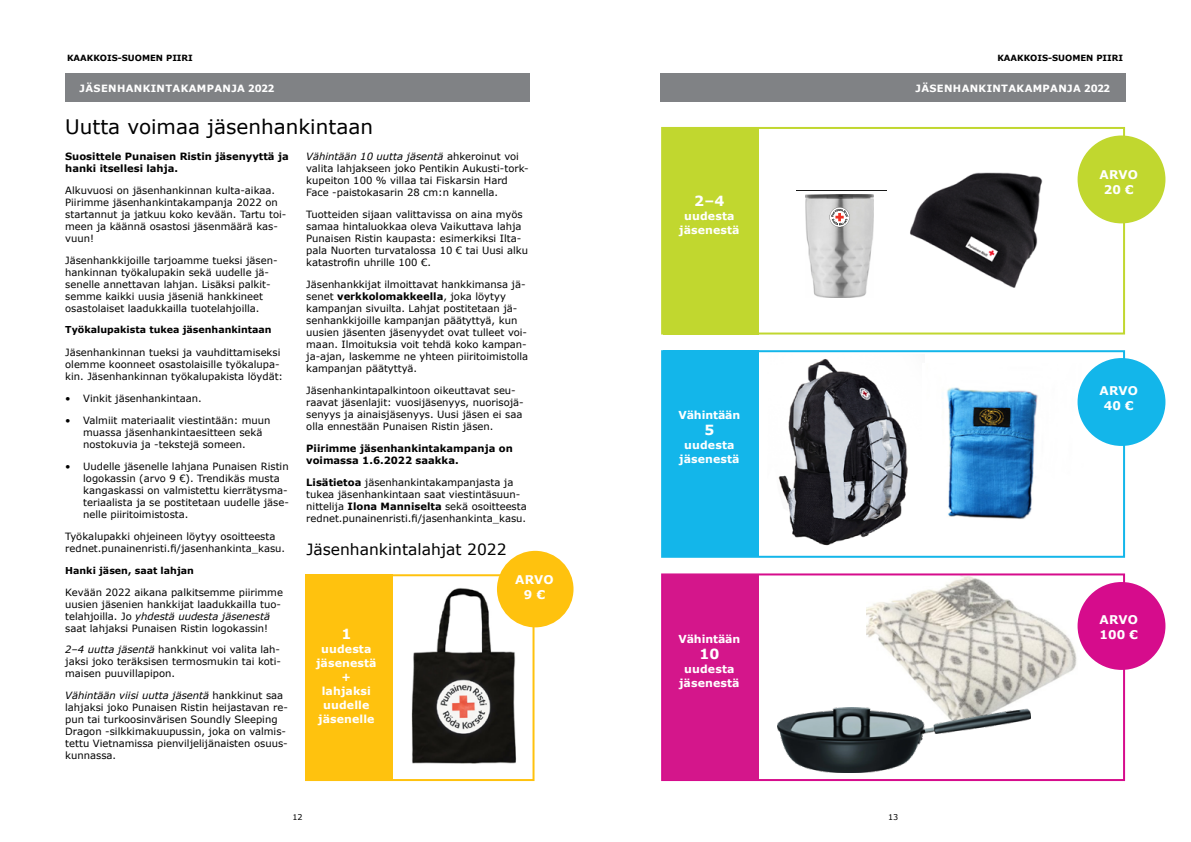
<style>
.page{position:relative;width:1191px;height:842px;background:#fff}
.page>*{position:absolute;margin:0;border:0;box-sizing:border-box;transform-origin:0 0}
.t1{font:20px "Verdana";color:#000}
.t2{font:15.5px "Verdana";color:#000}
.t3{font:700 14px "Verdana";color:#fff}
.t4{font:700 12px/15px "Verdana";letter-spacing:.01em;color:#fff;text-align:center}
.t5{font:700 11px/14px "Verdana";letter-spacing:.01em;color:#fff;text-align:center}
.t6{font:700 11px "Verdana";letter-spacing:-.01em;color:#fff}
.t7{font:10px/12px "Verdana";color:#000}
.t8{font:700 10px/12px "Verdana";color:#000}
.t9{font:700 10px "Verdana";letter-spacing:.035em;color:#fff}
.t10{font:700 9.5px "Verdana";color:#000}
.t11{font:700 8.5px "Verdana";color:#000}
.t12{font:8px "Verdana";color:#000}
.s1{font-style:italic}
.s2{font-weight:700}
</style>
<div class="page">
<div style="left:65px;top:74px;width:465px;height:28px;background:#808285"></div>
<img style="left:411px;top:581px;width:120px;height:183px">
<div style="left:660px;top:74px;width:465px;height:28px;background:#808285"></div>
<img style="left:758px;top:355px;width:150px;height:195px">
<img style="left:910px;top:172px;width:133px;height:116px">
<img style="left:805px;top:195px;width:69px;height:102px">
<svg style="left:829px;top:207px;width:20px;height:20px"></svg>
<img style="left:947px;top:387px;width:91px;height:132px">
<img style="left:866px;top:576px;width:211px;height:143px">
<img style="left:777px;top:707px;width:253px;height:66px">
<div style="left:661px;top:350px;width:464px;height:208px;border:2px solid #13b6ea"></div>
<div style="left:1077px;top:358px;width:88px;height:88px;background:#13b6ea;border-radius:50%"></div>
<div style="left:661px;top:573px;width:464px;height:208px;border:2px solid #d60c8c"></div>
<div style="left:1077px;top:582px;width:88px;height:88px;background:#d60c8c;border-radius:50%"></div>
<div style="left:661px;top:127px;width:464px;height:207px;border:2px solid #c1d72f"></div>
<div style="left:1077px;top:135px;width:88px;height:88px;background:#c1d72f;border-radius:50%"></div>
<div style="left:305px;top:574px;width:229px;height:207px;border:2px solid #ffc20e"></div>
<div style="left:497px;top:551px;width:76px;height:76px;background:#ffc20e;border-radius:50%"></div>
<div style="left:663px;top:128px;width:95px;height:206px;background:#c1d72f"></div>
<div style="left:663px;top:350px;width:95px;height:207px;background:#13b6ea"></div>
<div style="left:663px;top:574px;width:95px;height:206px;background:#d4168b"></div>
<div style="left:305px;top:574px;width:88px;height:207px;background:#ffc20e"></div>
<p class="t11" style="left:67px;top:52px;width:127px">KAAKKOIS-SUOMEN PIIRI</p>
<p class="t9" style="left:80px;top:81px;width:196px">JÄSENHANKINTAKAMPANJA 2022</p>
<h1 class="t1" style="left:65px;top:113px;width:309px">Uutta voimaa jäsenhankintaan</h1>
<p class="t8" style="left:65px;top:150px;width:225px">Suosittele Punaisen Ristin jäsenyyttä ja hanki itsellesi lahja.</p>
<p class="t7" style="left:65px;top:184px;width:223px">Alkuvuosi on jäsenhankinnan kulta-aikaa.<br>Piirimme jäsenhankintakampanja 2022 on startannut ja jatkuu koko kevään. Tartu toi&shy;meen ja käännä osastosi jäsenmäärä kas&shy;vuun!</p>
<p class="t7" style="left:65px;top:254px;width:214px">Jäsenhankkijoille tarjoamme tueksi jäsen&shy;hankinnan työkalupakin sekä uudelle jä&shy;senelle annettavan lahjan. Lisäksi palkit&shy;semme kaikki uusia jäseniä hankkineet osastolaiset laadukkailla tuotelahjoilla.</p>
<p class="t10" style="left:65px;top:323px;width:208px">Työkalupakista tukea jäsenhankintaan</p>
<p class="t7" style="left:65px;top:346px;width:219px">Jäsenhankinnan tueksi ja vauhdittamiseksi olemme koonneet osastolaisille työkalupa&shy;kin. Jäsenhankinnan työkalupakista löydät:</p>
<p class="t7" style="left:65px;top:392px;width:138px">• Vinkit jäsenhankintaan.</p>
<p class="t7" style="left:83px;top:414px;width:189px;text-indent:-18px">• Valmiit materiaalit viestintään: muun muassa jäsenhankintaesitteen sekä nostokuvia ja -tekstejä someen.</p>
<p class="t7" style="left:83px;top:460px;width:207px;text-indent:-18px">• Uudelle jäsenelle lahjana Punaisen Ristin logokassin (arvo 9 €). Trendikäs musta kangaskassi on valmistettu kierrätysma&shy;teriaalista ja se postitetaan uudelle jäse&shy;nelle piiritoimistosta.</p>
<p class="t7" style="left:65px;top:530px;width:221px">Työkalupakki ohjeineen löytyy osoitteesta rednet.punainenristi.fi/jasenhankinta_kasu.</p>
<p class="t10" style="left:65px;top:563px;width:130px">Hanki jäsen, saat lahjan</p>
<p class="t7" style="left:65px;top:586px;width:219px">Kevään 2022 aikana palkitsemme piirimme uusien jäsenien hankkijat laadukkailla tuo&shy;telahjoilla. Jo <span class="s1">yhdestä uudesta jäsenestä </span>saat lahjaksi Punaisen Ristin logokassin!</p>
<p class="t7" style="left:65px;top:644px;width:217px;text-align:justify"><span class="s1">2–4 uutta jäsentä</span> hankkinut voi valita lah&shy;jaksi joko teräksisen termosmukin tai koti&shy;maisen puuvillapipon.</p>
<p class="t7" style="left:65px;top:690px;width:224px"><span class="s1">Vähintään viisi uutta jäsentä</span> hankkinut saa lahjaksi joko Punaisen Ristin heijastavan re&shy;pun tai turkoosinvärisen Soundly Sleeping Dragon -silkkimakuupussin, joka on valmis&shy;tettu Vietnamissa pienviljelijänaisten osuus&shy;kunnassa.</p>
<p class="t7" style="left:306px;top:150px;width:224px"><span class="s1">Vähintään 10 uutta jäsentä</span> ahkeroinut voi valita lahjakseen joko Pentikin Aukusti-tork&shy;kupeiton 100 % villaa tai Fiskarsin Hard Face -paistokasarin 28 cm:n kannella.</p>
<p class="t7" style="left:306px;top:208px;width:223px">Tuotteiden sijaan valittavissa on aina myös samaa hintaluokkaa oleva Vaikuttava lahja Punaisen Ristin kaupasta: esimerkiksi Ilta&shy;pala Nuorten turvatalossa 10 € tai Uusi alku katastrofin uhrille 100 €.</p>
<p class="t7" style="left:306px;top:278px;width:223px">Jäsenhankkijat ilmoittavat hankkimansa jä&shy;senet <span class="s2">verkkolomakkeella</span>, joka löytyy kampanjan sivuilta. Lahjat postitetaan jä&shy;senhankkijoille kampanjan päätyttyä, kun uusien jäsenten jäsenyydet ovat tulleet voi&shy;maan. Ilmoituksia voit tehdä koko kampan&shy;ja-ajan, laskemme ne yhteen piiritoimistolla kampanjan päätyttyä.</p>
<p class="t7" style="left:306px;top:384px;width:219px">Jäsenhankintapalkintoon oikeuttavat seu&shy;raavat jäsenlajit: vuosijäsenyys, nuorisojä&shy;senyys ja ainaisjäsenyys. Uusi jäsen ei saa olla ennestään Punaisen Ristin jäsen.</p>
<p class="t8" style="left:306px;top:442px;width:208px">Piirimme jäsenhankintakampanja on voimassa 1.6.2022 saakka.</p>
<p class="t7" style="left:306px;top:476px;width:222px"><span class="s2">Lisätietoa</span> jäsenhankintakampanjasta ja tukea jäsenhankintaan saat viestintäsuun&shy;nittelija <span class="s2">Ilona Manniselta</span> sekä osoitteesta rednet.punainenristi.fi/jasenhankinta_kasu.</p>
<h2 class="t2" style="left:306px;top:538px;width:202px">Jäsenhankintalahjat 2022</h2>
<p class="t4" style="left:515px;top:572px;width:40px">ARVO<br>9 €</p>
<h3 class="t3" style="left:341px;top:623px;width:11px">1</h3>
<p class="t5" style="left:316px;top:641px;width:62px">uudesta jäsenestä + lahjaksi uudelle jäsenelle</p>
<h3 class="t3" style="left:694px;top:191px;width:32px">2–4</h3>
<p class="t5" style="left:679px;top:209px;width:62px">uudesta jäsenestä</p>
<p class="t6" style="left:678px;top:407px;width:63px">Vähintään</p>
<h3 class="t3" style="left:704px;top:420px;width:11px">5</h3>
<p class="t5" style="left:679px;top:437px;width:62px">uudesta jäsenestä</p>
<p class="t6" style="left:678px;top:631px;width:63px">Vähintään</p>
<h3 class="t3" style="left:699px;top:644px;width:22px">10</h3>
<p class="t5" style="left:679px;top:662px;width:62px">uudesta jäsenestä</p>
<p class="t11" style="left:997px;top:52px;width:127px">KAAKKOIS-SUOMEN PIIRI</p>
<p class="t9" style="left:915px;top:81px;width:196px">JÄSENHANKINTAKAMPANJA 2022</p>
<p class="t4" style="left:1099px;top:167px;width:40px">ARVO<br>20 €</p>
<p class="t4" style="left:1099px;top:383px;width:40px">ARVO<br>40 €</p>
<p class="t4" style="left:1099px;top:612px;width:40px;text-align:left">ARVO<br>100 €</p>
<p class="t12" style="left:292px;top:812px;width:12px">12</p>
<p class="t12" style="left:888px;top:812px;width:12px">13</p>
</div>
